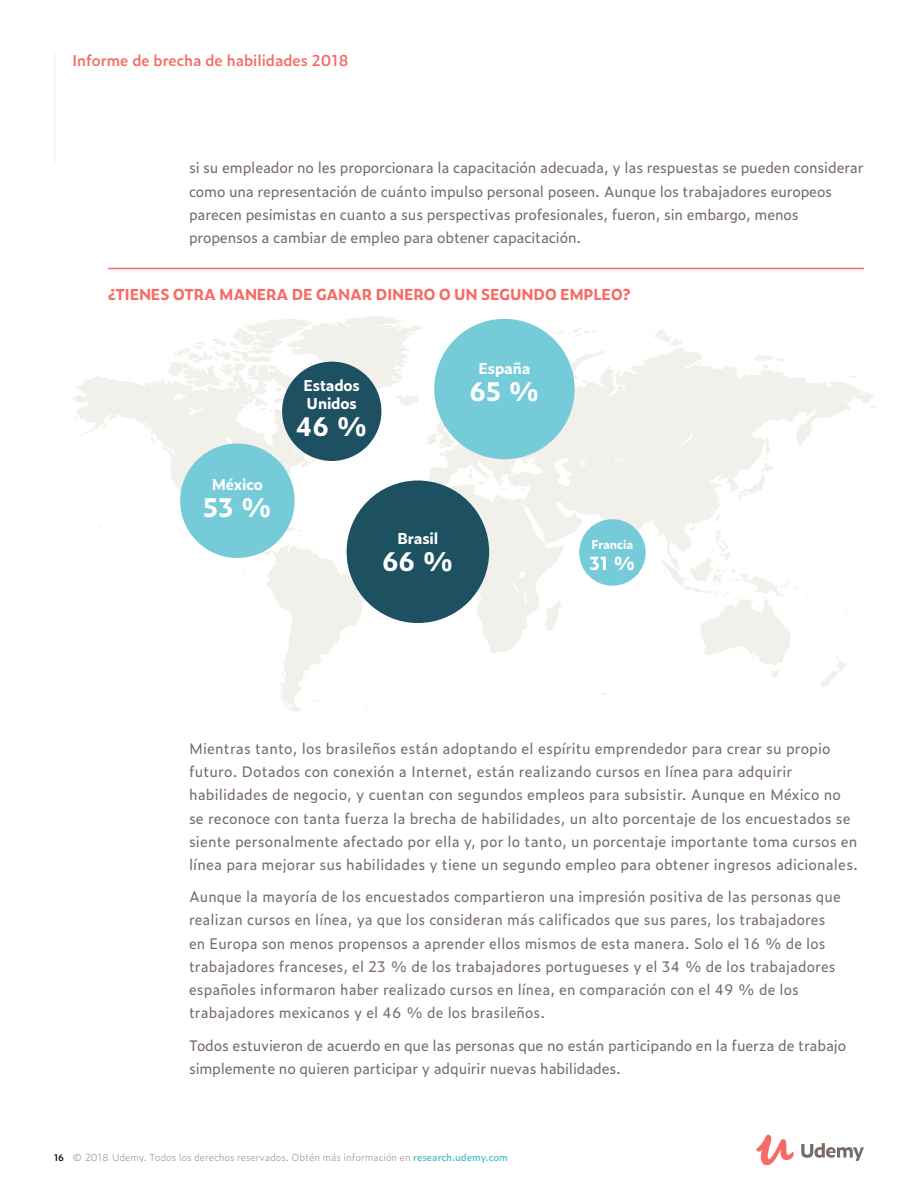
<style>
.page{position:relative;width:918px;height:1188px;background:#fff}
.page>*{position:absolute;margin:0;border:0;box-sizing:border-box;transform-origin:0 0}
.t1{font:700 25.5px "Zeitung Pro";letter-spacing:-.01em;color:#fff}
.t2{font:700 18px "Zeitung Pro";color:#fff}
.t3{font:700 15px "Zeitung Pro";letter-spacing:-.02em;color:#f66b65}
.t4{font:600 15px "Zeitung Pro";color:#f66b65}
.t5{font:700 15px/18px "Zeitung Pro";letter-spacing:-.01em;color:#fff}
.t6{font:14.7px/23.2px "Zeitung Pro";letter-spacing:.01em;color:#786d66}
.t7{font:14.7px/23.2px "Zeitung Pro";letter-spacing:-.01em;color:#786d66}
.t8{font:700 12px "Zeitung Pro";color:#fff}
.t9{font:300 9.75px "Zeitung Pro";letter-spacing:-.005em;color:#a49d99}
.s1{font-weight:600;font-size:9px;color:#000}
.s2{font-weight:600;color:#56c1cc}
</style>
<div class="page">
<svg style="left:801px;top:1143px;width:63px;height:18px"></svg>
<svg style="left:756px;top:1135px;width:38px;height:30px"></svg>
<hr style="left:54px;top:54px;width:2px;height:108px;background:#f1f0eb">
<svg style="left:73px;top:316px;width:804px;height:397px"></svg>
<div style="left:347px;top:480px;width:142px;height:143px;background:#1d5161;border-radius:50%"></div>
<div style="left:579px;top:519px;width:67px;height:67px;background:#75cbd8;border-radius:50%"></div>
<div style="left:180px;top:444px;width:115px;height:114px;background:#75cbd8;border-radius:50%"></div>
<div style="left:434px;top:319px;width:141px;height:140px;background:#75cbd8;border-radius:50%"></div>
<div style="left:282px;top:362px;width:99px;height:99px;background:#1d5161;border-radius:50%"></div>
<hr style="left:108px;top:268px;width:756px;height:1px;background:#f66b65">
<p class="t4" style="left:72px;top:49px;width:278px">Informe de brecha de habilidades 2018</p>
<p class="t7" style="left:189px;top:156px;width:676px">si su empleador no les proporcionara la capacitación adecuada, y las respuestas se pueden considerar como una representación de cuánto impulso personal poseen. Aunque los trabajadores europeos parecen pesimistas en cuanto a sus perspectivas profesionales, fueron, sin embargo, menos propensos a cambiar de empleo para obtener capacitación.</p>
<p class="t3" style="left:108px;top:282px;width:524px">¿TIENES OTRA MANERA DE GANAR DINERO O UN SEGUNDO EMPLEO?</p>
<p class="t5" style="left:479px;top:359px;width:53px">ESPAÑA</p>
<p class="t5" style="left:212px;top:475px;width:53px">M ÉXICO</p>
<h1 class="t1" style="left:203px;top:488px;width:70px">53 %</h1>
<p class="t5" style="left:304px;top:376px;width:58px">ESTADOS<br>U NIDOS</p>
<h1 class="t1" style="left:469px;top:372px;width:72px">65 %</h1>
<h1 class="t1" style="left:296px;top:407px;width:73px">46 %</h1>
<p class="t5" style="left:397px;top:529px;width:43px">BRASIL</p>
<h1 class="t1" style="left:382px;top:542px;width:73px">66 %</h1>
<p class="t8" style="left:591px;top:535px;width:44px">FRANCIA</p>
<p class="t2" style="left:589px;top:549px;width:48px">31 %</p>
<p class="t6" style="left:189px;top:736px;width:671px">Mientras tanto, los brasileños están adoptando el espíritu emprendedor para crear su propio futuro. Dotados con conexión a Internet, están realizando cursos en línea para adquirir habilidades de negocio, y cuentan con segundos empleos para subsistir. Aunque en México no se reconoce con tanta fuerza la brecha de habilidades, un alto porcentaje de los encuestados se siente personalmente afectado por ella y, por lo tanto, un porcentaje importante toma cursos en línea para mejorar sus habilidades y tiene un segundo empleo para obtener ingresos adicionales.</p>
<p class="t6" style="left:189px;top:885px;width:653px">Aunque la mayoría de los encuestados compartieron una impresión positiva de las personas que realizan cursos en línea, ya que los consideran más calificados que sus pares, los trabajadores en Europa son menos propensos a aprender ellos mismos de esta manera. Solo el 16 % de los trabajadores franceses, el 23 % de los trabajadores portugueses y el 34 % de los trabajadores españoles informaron haber realizado cursos en línea, en comparación con el 49 % de los trabajadores mexicanos y el 46 % de los brasileños.</p>
<p class="t7" style="left:189px;top:1033px;width:659px">Todos estuvieron de acuerdo en que las personas que no están participando en la fuerza de trabajo simplemente no quieren participar y adquirir nuevas habilidades.</p>
<p class="t9" style="left:54px;top:1150px;width:456px"><span class="s1">16</span> © 2018 Udemy. Todos los derechos reservados. Obtén más información en <span class="s2">research.udemy.com</span></p>
</div>
